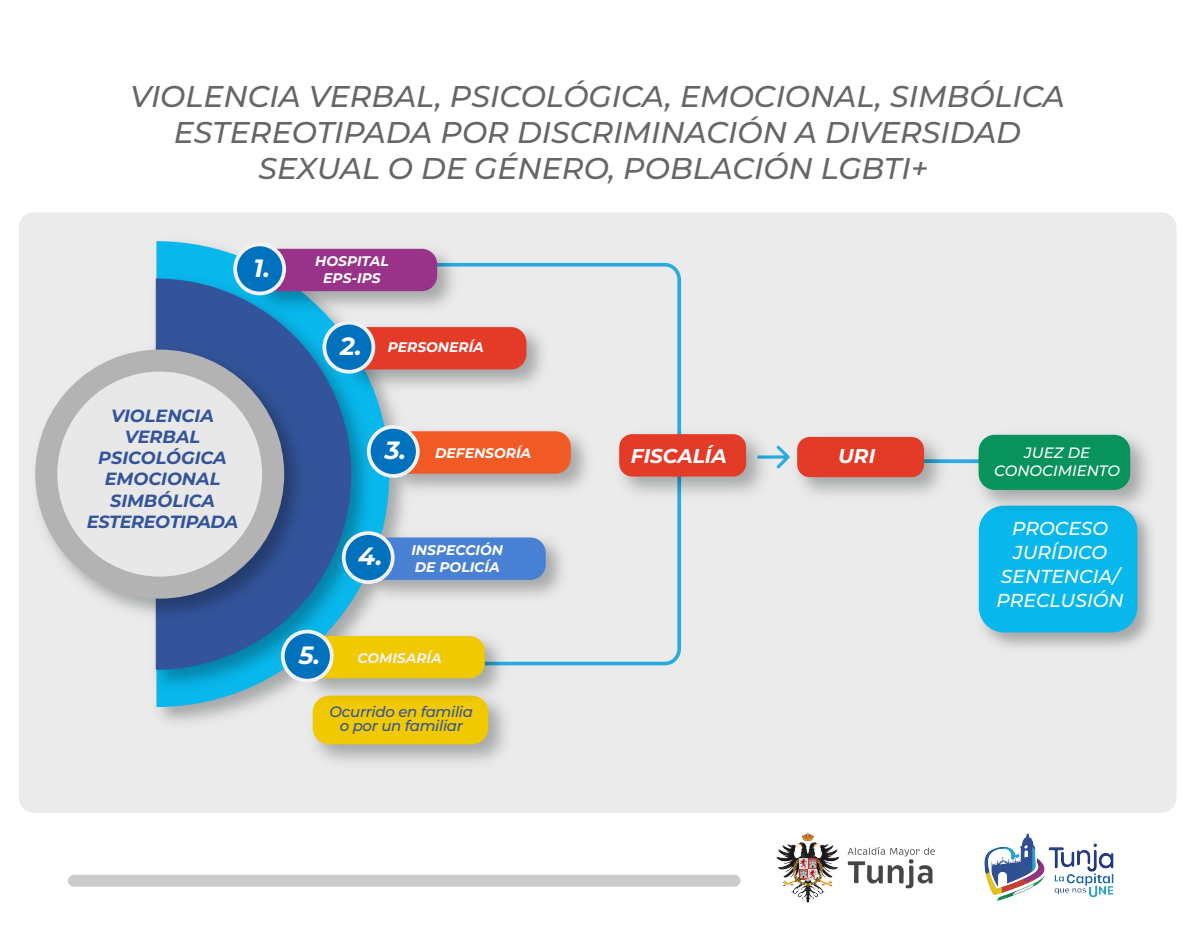
<style>
.page{position:relative;width:1200px;height:942px;background:#fff}
.page>*{position:absolute;margin:0;border:0;box-sizing:border-box;transform-origin:0 0}
.t1{font:italic 500 30px/36px "Montserrat";color:#666;text-align:center}
.t2{font:italic 700 25px "Montserrat";color:#fff}
.t3{font:italic 700 20px "Montserrat";color:#fff}
.t4{font:italic 500 18.75px/24.2px "Montserrat";color:#fff;text-align:center}
.t5{font:italic 700 17.62px/21.1px "Montserrat";color:#33549a;text-align:center}
.t6{font:italic 500 15px/13.8px "Montserrat";letter-spacing:-.02em;color:#33549a;text-align:center}
.t7{font:italic 500 15px/18px "Montserrat";color:#fff;text-align:center}
.t8{font:italic 700 13.88px/16.6px "Montserrat";color:#fff;text-align:center}
.t9{font:italic 700 13.88px "Montserrat";color:#f2f2f2}
.s1{font-size:25px}
.s2{font-size:25px;color:#fff}
</style>
<div class="page">
<div style="left:19px;top:212px;width:1158px;height:600px;background:#e6e6e6;border-radius:15px"></div>
<svg style="left:467px;top:262px;width:214px;height:404px"></svg>
<img style="left:978px;top:521px;width:172px;height:125px">
<div style="left:979px;top:505px;width:158px;height:127px;background:#08b7eb;border-radius:25px"></div>
<svg style="left:779px;top:446px;width:7px;height:22px"></svg>
<svg style="left:156px;top:241px;width:233px;height:466px;fill:#08b7eb"></svg>
<img style="left:146px;top:268px;width:233px;height:430px">
<svg style="left:156px;top:278px;width:195px;height:391px;background:#276caa"></svg>
<img style="left:36px;top:339px;width:277px;height:288px">
<div style="left:35px;top:349px;width:249px;height:249px;background:#b3b3b3;border-radius:50%"></div>
<div style="left:57px;top:371px;width:205px;height:205px;background:#e8e8e8;border-radius:50%"></div>
<img style="left:247px;top:238px;width:220px;height:82px">
<div style="left:257px;top:249px;width:180px;height:42px;background:#993389;border-radius:15px"></div>
<div style="left:235px;top:244px;width:49px;height:49px;background:#0071bc;border-radius:50%"></div>
<div style="left:233px;top:242px;width:53px;height:53px;border:4px solid #f2f2f2;border-radius:50%"></div>
<svg style="left:956px;top:459px;width:11px;height:4px"></svg>
<img style="left:967px;top:434px;width:179px;height:87px">
<div style="left:979px;top:435px;width:151px;height:55px;background:#08925c;border-radius:16px"></div>
<img style="left:335px;top:315px;width:220px;height:83px">
<div style="left:347px;top:327px;width:179px;height:42px;background:#e43a28;border-radius:15px"></div>
<div style="left:324px;top:323px;width:49px;height:49px;background:#0071bc;border-radius:50%"></div>
<div style="left:323px;top:321px;width:52px;height:52px;border:4px solid #f2f2f2;border-radius:50%"></div>
<img style="left:607px;top:423px;width:172px;height:85px">
<div style="left:619px;top:434px;width:127px;height:42px;background:#e43a28;border-radius:13px"></div>
<img style="left:786px;top:436px;width:170px;height:57px">
<div style="left:797px;top:437px;width:127px;height:40px;background:#e43a28;border-radius:13px"></div>
<img style="left:380px;top:420px;width:220px;height:83px">
<div style="left:391px;top:431px;width:180px;height:42px;background:#f15a24;border-radius:15px"></div>
<div style="left:369px;top:427px;width:49px;height:49px;background:#0071bc;border-radius:50%"></div>
<div style="left:367px;top:425px;width:53px;height:53px;border:4px solid #f2f2f2;border-radius:50%"></div>
<img style="left:302px;top:707px;width:202px;height:53px">
<div style="left:313px;top:695px;width:175px;height:49px;background:#f0c900;border-radius:16px"></div>
<img style="left:355px;top:527px;width:220px;height:82px">
<div style="left:366px;top:537px;width:180px;height:43px;background:#4881d3;border-radius:15px"></div>
<div style="left:344px;top:533px;width:49px;height:49px;background:#0071bc;border-radius:50%"></div>
<div style="left:342px;top:531px;width:53px;height:53px;border:4px solid #f2f2f2;border-radius:50%"></div>
<img style="left:294px;top:624px;width:220px;height:83px">
<div style="left:305px;top:636px;width:180px;height:42px;background:#f0c900;border-radius:15px"></div>
<div style="left:283px;top:631px;width:49px;height:49px;background:#0071bc;border-radius:50%"></div>
<div style="left:281px;top:629px;width:53px;height:53px;border:4px solid #f2f2f2;border-radius:50%"></div>
<img style="left:984px;top:833px;width:130px;height:68px">
<img style="left:776px;top:832px;width:64px;height:71px">
<svg style="left:848px;top:847px;width:87px;height:41px"></svg>
<div style="left:68px;top:874px;width:673px;height:12px;background:#ccc;border-radius:6px"></div>
<p class="t1" style="left:130px;top:77px;width:936px">VIOLENCIA VERBAL, PSICOLÓGICA, EMOCIONAL, SIMBÓLICA<br>ESTEREOTIPADA POR DISCRIMINACIÓN A DIVERSIDAD<br>SEXUAL O DE GÉNERO, POBLACIÓN LGBTI+</p>
<p class="t2" style="left:254px;top:250px;width:18px">1.</p>
<p class="t5" style="left:87px;top:404px;width:153px">VIOLENCIA<br>VERBAL<br>PSICOLÓGICA<br>EMOCIONAL<br>SIMBÓLICA<br>ESTEREOTIPADA</p>
<p class="t8" style="left:315px;top:252px;width:75px">HOSPITAL<br>EPS-IPS</p>
<p class="t2" style="left:340px;top:328px;width:23px">2.</p>
<p class="t8" style="left:388px;top:338px;width:98px">PERSONERÍA</p>
<p class="t2" style="left:385px;top:432px;width:23px">3.</p>
<p class="t8" style="left:435px;top:444px;width:98px">DEFENSORÍA</p>
<p class="t8" style="left:358px;top:541px;width:146px;text-align:right"><span class="s1">4.</span> INSPECCIÓN<br>DE POLICÍA</p>
<p class="t9" style="left:299px;top:648px;width:145px"><span class="s2">5.</span> COMISARÍA</p>
<p class="t6" style="left:330px;top:704px;width:145px">Ocurrido en familia o por un familiar</p>
<p class="t3" style="left:631px;top:441px;width:97px">FISCALÍA</p>
<p class="t3" style="left:838px;top:441px;width:39px">URI</p>
<p class="t7" style="left:994px;top:443px;width:127px">JUEZ DE<br>CONOCIMIENTO</p>
<p class="t4" style="left:997px;top:515px;width:129px">PROCESO<br>JURÍDICO<br>SENTENCIA/<br>PRECLUSIÓN</p>
</div>
